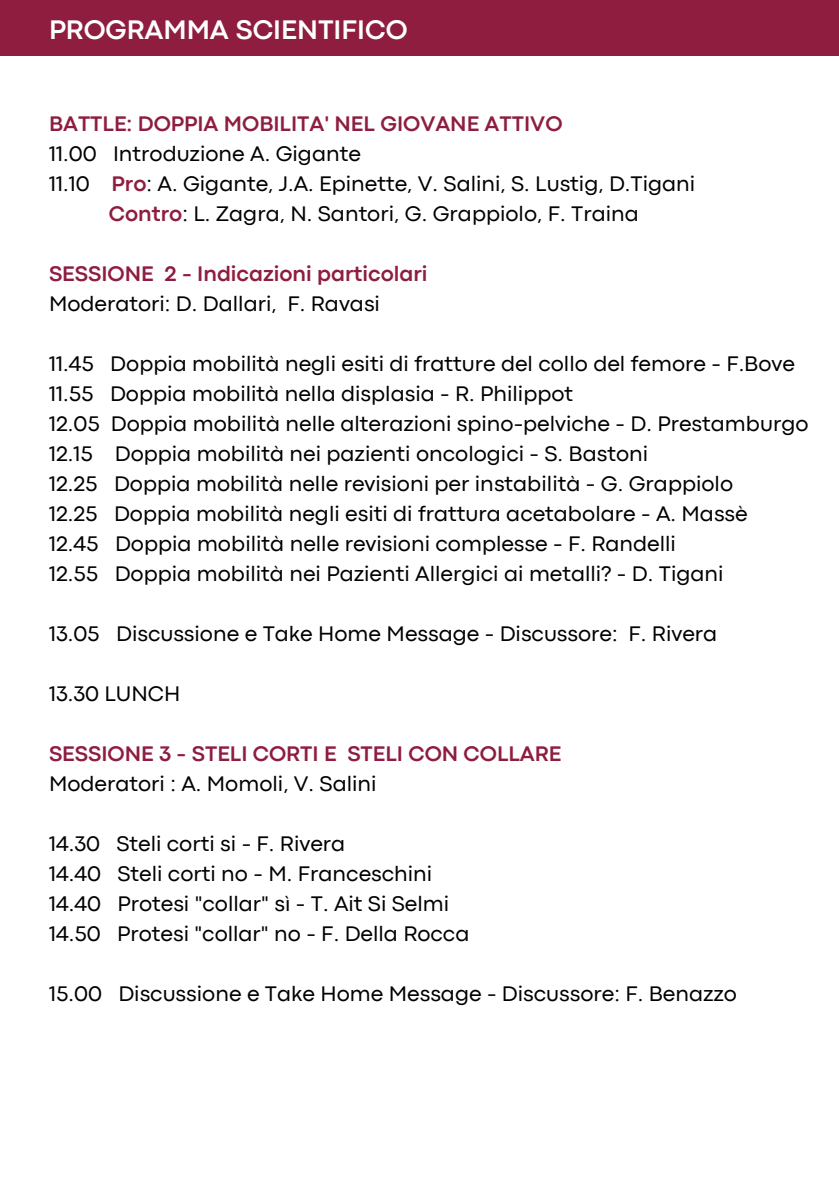
<style>
.page{position:relative;width:839px;height:1191px;background:#fff}
.page>*{position:absolute;margin:0;border:0;box-sizing:border-box;transform-origin:0 0}
.t1{font:700 28px "Codec Pro";color:#fff}
.t2{font:22px/30px "Codec Pro";color:#000}
.t3{font:700 22px "Codec Pro";color:#8e1d3f}
.s1{font-weight:700;color:#8e1d3f}
</style>
<div class="page">
<div style="left:0;top:0;width:838px;height:56px;background:#8e1d3f"></div>
<h1 class="t1" style="left:49px;top:20px;width:360px">PROGRAMMA SCIENTIFICO</h1>
<p class="t3" style="left:49px;top:116px;width:515px">BATTLE: DOPPIA MOBILITA' NEL GIOVANE ATTIVO</p>
<p class="t2" style="left:49px;top:141px;width:313px">11.00 Introduzione A. Gigante</p>
<p class="t2" style="left:49px;top:171px;width:647px">11.10 <span class="s1">Pro</span>: A. Gigante, J.A. Epinette, V. Salini, S. Lustig, D.Tigani</p>
<p class="t2" style="left:109px;top:201px;width:531px"><span class="s1">Contro</span>: L. Zagra, N. Santori, G. Grappiolo, F. Traina</p>
<p class="t3" style="left:49px;top:266px;width:380px">SESSIONE 2 - Indicazioni particolari</p>
<p class="t2" style="left:49px;top:291px;width:332px">Moderatori: D. Dallari, F. Ravasi</p>
<p class="t2" style="left:49px;top:351px;width:761px">11.45 Doppia mobilità negli esiti di fratture del collo del femore - F.Bove 11.55 Doppia mobilità nella displasia - R. Philippot<br>12.05 Doppia mobilità nelle alterazioni spino-pelviche - D. Prestamburgo 12.15 Doppia mobilità nei pazienti oncologici - S. Bastoni<br>12.25 Doppia mobilità nelle revisioni per instabilità - G. Grappiolo<br>12.25 Doppia mobilità negli esiti di frattura acetabolare - A. Massè<br>12.45 Doppia mobilità nelle revisioni complesse - F. Randelli<br>12.55 Doppia mobilità nei Pazienti Allergici ai metalli? - D. Tigani</p>
<p class="t2" style="left:49px;top:621px;width:669px">13.05 Discussione e Take Home Message - Discussore: F. Rivera</p>
<p class="t2" style="left:49px;top:681px;width:133px">13.30 LUNCH</p>
<p class="t3" style="left:49px;top:746px;width:514px">SESSIONE 3 - STELI CORTI E STELI CON COLLARE</p>
<p class="t2" style="left:49px;top:771px;width:329px">Moderatori : A. Momoli, V. Salini</p>
<p class="t2" style="left:49px;top:831px;width:422px">14.30 Steli corti si - F. Rivera<br>14.40 Steli corti no - M. Franceschini 14.40 Protesi "collar" sì - T. Ait Si Selmi 14.50 Protesi "collar" no - F. Della Rocca</p>
<p class="t2" style="left:49px;top:981px;width:689px">15.00 Discussione e Take Home Message - Discussore: F. Benazzo</p>
</div>
